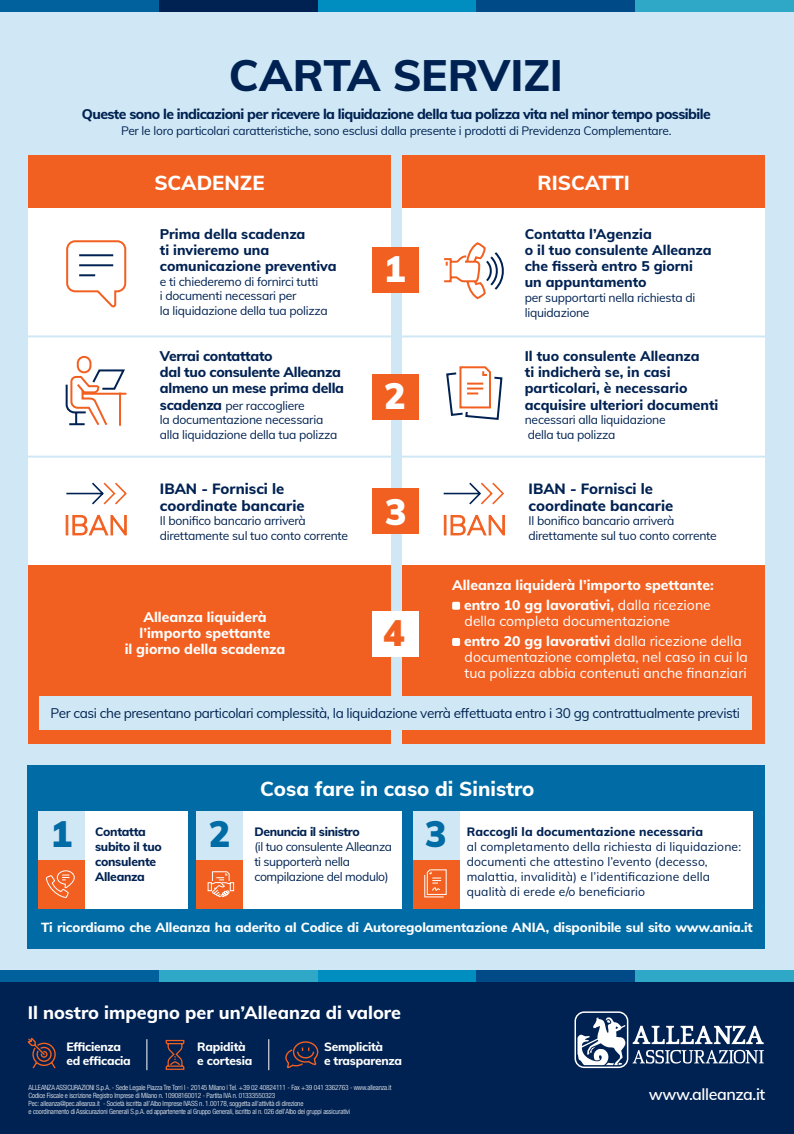
<style>
.page{position:relative;width:794px;height:1134px;background:#d0e8f5}
.page>*{position:absolute;margin:0;border:0;box-sizing:border-box;transform-origin:0 0}
.t1{font:800 44px "Muli";letter-spacing:-.01em;color:#002252}
.t2{font:900 36px "Muli";color:#fff}
.t3{font:900 36px "Muli";color:#006ba4}
.t4{font:900 36px "Muli";color:#f26021}
.t5{font:800 20.24px "Muli";color:#fff}
.t6{font:800 18px "Muli";color:#fff}
.t7{font:600 16px "Muli";letter-spacing:-.025em;color:#fff}
.t8{font:800 14.84px/16.2px "Muli";color:#002252}
.t9{font:800 14px/16.2px "Muli";color:#002252}
.t10{font:14px/16.2px "Muli";color:#fff}
.t11{font:800 14px "Muli";color:#fff}
.t12{font:800 14px "Muli";letter-spacing:-.04em;color:#002252}
.t13{font:800 14px/16.2px "Muli";letter-spacing:-.02em;color:#002252}
.t14{font:13.6px "Muli";letter-spacing:-.03em;color:#002252}
.t15{font:800 13.2px "Muli";letter-spacing:-.01em;color:#fff}
.t16{font:12.16px/14.6px "Muli";letter-spacing:-.02em;color:#002252}
.t17{font:12.16px/14.8px "Muli";letter-spacing:.01em;color:#002252}
.t18{font:800 12.16px/14.8px "Muli";letter-spacing:-.02em;color:#002252}
.t19{font:800 12.16px "Muli";letter-spacing:.01em;color:#002252}
.t20{font:12px "Muli";letter-spacing:-.02em;color:#002252}
.t21{font:800 12px "Muli";letter-spacing:-.02em;color:#fff}
.t22{font:300 condensed 7.2px "Helvetica Neue LT Pro";letter-spacing:-.02em;color:#fff}
.s1{font-weight:800;font-size:14px}
.s2{font-weight:400}
.s3{font-weight:800}
</style>
<div class="page">
<div style="left:0;top:982px;width:794px;height:152px;background:#002252"></div>
<div style="left:28px;top:156px;width:362px;height:587px;background:#fff"></div>
<div style="left:402px;top:156px;width:363px;height:587px;background:#fff"></div>
<div style="left:28px;top:565px;width:362px;height:178px;background:#f26021"></div>
<div style="left:28px;top:156px;width:362px;height:52px;background:#f26021"></div>
<div style="left:402px;top:565px;width:363px;height:178px;background:#f26021"></div>
<div style="left:402px;top:156px;width:363px;height:52px;background:#f26021"></div>
<div style="left:452px;top:602px;width:8px;height:8px;background:#fff;border-radius:2px"></div>
<div style="left:452px;top:638px;width:8px;height:8px;background:#fff;border-radius:2px"></div>
<div style="left:372px;top:611px;width:46px;height:45px;background:#fff"></div>
<div style="left:372px;top:247px;width:46px;height:45px;background:#f26021"></div>
<div style="left:372px;top:489px;width:46px;height:45px;background:#f26021"></div>
<div style="left:372px;top:375px;width:46px;height:45px;background:#f26021"></div>
<div style="left:39px;top:696px;width:712px;height:34px;background:#d0e8f5"></div>
<svg style="left:66px;top:482px;width:61px;height:23px"></svg>
<svg style="left:443px;top:482px;width:61px;height:23px"></svg>
<svg style="left:66px;top:515px;width:61px;height:20px"></svg>
<svg style="left:444px;top:515px;width:61px;height:20px"></svg>
<div style="left:28px;top:765px;width:737px;height:183px;background:#006ba4"></div>
<div style="left:63px;top:811px;width:125px;height:98px;background:#fff"></div>
<div style="left:224px;top:811px;width:178px;height:98px;background:#fff"></div>
<div style="left:436px;top:811px;width:317px;height:98px;background:#fff"></div>
<div style="left:38px;top:811px;width:47px;height:49px;background:#d0e8f5"></div>
<div style="left:38px;top:860px;width:47px;height:49px;background:#f26021"></div>
<svg style="left:46px;top:870px;width:29px;height:28px"></svg>
<div style="left:196px;top:811px;width:47px;height:49px;background:#d0e8f5"></div>
<div style="left:196px;top:860px;width:47px;height:49px;background:#f26021"></div>
<div style="left:413px;top:811px;width:46px;height:49px;background:#d0e8f5"></div>
<div style="left:413px;top:860px;width:46px;height:49px;background:#f26021"></div>
<svg style="left:207px;top:871px;width:27px;height:27px"></svg>
<svg style="left:424px;top:869px;width:23px;height:29px"></svg>
<div style="left:476px;top:0;width:159px;height:11px;background:#004a87"></div>
<div style="left:317px;top:0;width:159px;height:11px;background:#008ec1"></div>
<div style="left:635px;top:0;width:159px;height:11px;background:#2fa8c7"></div>
<div style="left:159px;top:0;width:158px;height:11px;background:#002252"></div>
<div style="left:0;top:0;width:159px;height:11px;background:#00619c"></div>
<div style="left:476px;top:970px;width:159px;height:12px;background:#004a87"></div>
<div style="left:317px;top:970px;width:159px;height:12px;background:#008ec1"></div>
<div style="left:635px;top:970px;width:159px;height:12px;background:#2fa8c7"></div>
<div style="left:159px;top:970px;width:158px;height:12px;background:#2fa8c7"></div>
<div style="left:0;top:970px;width:159px;height:12px;background:#00619c"></div>
<hr style="left:147px;top:1039px;width:1px;height:31px;background:#fff">
<hr style="left:268px;top:1039px;width:1px;height:31px;background:#fff">
<svg style="left:27px;top:1038px;width:29px;height:31px"></svg>
<svg style="left:165px;top:1039px;width:20px;height:31px"></svg>
<svg style="left:285px;top:1041px;width:34px;height:28px"></svg>
<svg style="left:574px;top:1011px;width:190px;height:57px"></svg>
<hr style="left:0;top:335px;width:794px;height:2px;background:#d0e8f5">
<hr style="left:0;top:456px;width:794px;height:2px;background:#d0e8f5">
<svg style="left:65px;top:355px;width:62px;height:71px"></svg>
<svg style="left:66px;top:240px;width:61px;height:68px"></svg>
<svg style="left:444px;top:242px;width:60px;height:58px"></svg>
<svg style="left:446px;top:366px;width:57px;height:54px"></svg>
<p class="t1" style="left:229px;top:43px;width:336px">CARTA SERVIZI</p>
<p class="t12" style="left:82px;top:103px;width:630px">Queste sono le indicazioni per ricevere la liquidazione della tua polizza vita nel minor tempo possibile</p>
<p class="t20" style="left:121px;top:121px;width:552px">Per le loro particolari caratteristiche, sono esclusi dalla presente i prodotti di Previdenza Complementare.</p>
<p class="t5" style="left:154px;top:168px;width:112px">SCADENZE</p>
<p class="t5" style="left:537px;top:168px;width:94px">RISCATTI</p>
<p class="t9" style="left:160px;top:225px;width:178px">Prima della scadenza<br>ti invieremo una comunicazione preventiva</p>
<p class="t16" style="left:160px;top:274px;width:160px">e ti chiederemo di fornirci tutti</p>
<p class="t16" style="left:160px;top:288px;width:138px">i documenti necessari per</p>
<p class="t16" style="left:160px;top:303px;width:169px">la liquidazione della tua polizza</p>
<p class="t13" style="left:160px;top:347px;width:114px">Verrai contattato</p>
<p class="t13" style="left:160px;top:363px;width:186px">dal tuo consulente Alleanza almeno un mese prima della</p>
<p class="t16" style="left:160px;top:397px;width:146px"><span class="s1">scadenza</span> per raccogliere</p>
<p class="t16" style="left:160px;top:412px;width:165px">la documentazione necessaria</p>
<p class="t16" style="left:160px;top:426px;width:179px">alla liquidazione della tua polizza</p>
<p class="t8" style="left:160px;top:480px;width:146px">IBAN - Fornisci le coordinate bancarie</p>
<p class="t16" style="left:160px;top:513px;width:190px">Il bonifico bancario arriverà direttamente sul tuo conto corrente</p>
<p class="t11" style="left:143px;top:607px;width:125px">Alleanza liquiderà</p>
<p class="t11" style="left:140px;top:623px;width:132px">l’importo spettante</p>
<p class="t11" style="left:125px;top:639px;width:162px">il giorno della scadenza</p>
<p class="t2" style="left:384px;top:243px;width:23px">1</p>
<p class="t2" style="left:384px;top:370px;width:23px">2</p>
<p class="t2" style="left:385px;top:486px;width:23px">3</p>
<p class="t4" style="left:383px;top:607px;width:23px">4</p>
<p class="t9" style="left:525px;top:225px;width:129px">Contatta l’Agenzia</p>
<p class="t9" style="left:525px;top:241px;width:188px">o il tuo consulente Alleanza</p>
<p class="t9" style="left:525px;top:257px;width:170px">che fisserà entro 5 giorni</p>
<p class="t9" style="left:525px;top:274px;width:123px">un appuntamento</p>
<p class="t16" style="left:525px;top:290px;width:172px">per supportarti nella richiesta di liquidazione</p>
<p class="t9" style="left:525px;top:347px;width:195px">Il tuo consulente Alleanza<br>ti indicherà se, in casi particolari, è necessario acquisire ulteriori documenti</p>
<p class="t16" style="left:525px;top:412px;width:142px">necessari alla liquidazione</p>
<p class="t16" style="left:528px;top:426px;width:89px">della tua polizza</p>
<p class="t8" style="left:528px;top:480px;width:146px">IBAN - Fornisci le coordinate bancarie</p>
<p class="t16" style="left:528px;top:513px;width:190px">Il bonifico bancario arriverà direttamente sul tuo conto corrente</p>
<p class="t11" style="left:452px;top:574px;width:263px">Alleanza liquiderà l’importo spettante:</p>
<p class="t11" style="left:464px;top:594px;width:248px">entro 10 gg lavorativi, <span class="s2">dalla ricezione</span></p>
<p class="t10" style="left:464px;top:612px;width:207px">della completa documentazione</p>
<p class="t10" style="left:464px;top:632px;width:285px"><span class="s3">entro 20 gg lavorativi</span> dalla ricezione della documentazione completa, nel caso in cui la tua polizza abbia contenuti anche finanziari</p>
<p class="t14" style="left:51px;top:703px;width:691px">Per casi che presentano particolari complessità, la liquidazione verrà effettuata entro i 30 gg contrattualmente previsti</p>
<p class="t5" style="left:260px;top:773px;width:276px">Cosa fare in caso di Sinistro</p>
<p class="t3" style="left:50px;top:808px;width:23px">1</p>
<p class="t3" style="left:209px;top:808px;width:23px">2</p>
<p class="t3" style="left:425px;top:808px;width:23px">3</p>
<p class="t18" style="left:95px;top:824px;width:68px">Contatta subito il tuo consulente<br>Alleanza</p>
<p class="t18" style="left:254px;top:824px;width:107px">Denuncia il sinistro</p>
<p class="t16" style="left:254px;top:839px;width:139px;line-height:14.8px">(il tuo consulente Alleanza ti supporterà nella compilazione del modulo)</p>
<p class="t19" style="left:467px;top:823px;width:238px">Raccogli la documentazione necessaria</p>
<p class="t17" style="left:467px;top:839px;width:276px">al completamento della richiesta di liquidazione: documenti che attestino l’evento (decesso, malattia, invalidità) e l’identificazione della qualità di erede e/o beneficiario</p>
<p class="t15" style="left:41px;top:918px;width:713px">Ti ricordiamo che Alleanza ha aderito al Codice di Autoregolamentazione ANIA, disponibile sul sito www.ania.it</p>
<p class="t6" style="left:28px;top:999px;width:375px">Il nostro impegno per un’Alleanza di valore</p>
<p class="t21" style="left:324px;top:1038px;width:61px">Semplicità</p>
<p class="t21" style="left:324px;top:1052px;width:79px">e trasparenza</p>
<p class="t21" style="left:197px;top:1038px;width:50px">Rapidità</p>
<p class="t21" style="left:197px;top:1052px;width:56px">e cortesia</p>
<p class="t21" style="left:66px;top:1038px;width:56px">Efficienza</p>
<p class="t21" style="left:66px;top:1052px;width:66px">ed efficacia</p>
<p class="t22" style="left:29px;top:1083px;width:364px">ALLEANZA ASSICURAZIONI S.p.A. - Sede Legale Piazza Tre Torri I - 20145 Milano | Tel. +39 02 40824111 - Fax +39 041 3362763 - www.alleanza.it</p>
<p class="t22" style="left:29px;top:1091px;width:248px">Codice Fiscale e iscrizione Registro Imprese di Milano n. 10908160012 - Partita IVA n. 01333550323</p>
<p class="t22" style="left:29px;top:1099px;width:276px">Pec: alleanza@pec.alleanza.it - Società iscritta all’Albo Imprese IVASS n. 1.00178, soggetta all’attività di direzione</p>
<p class="t22" style="left:29px;top:1107px;width:323px">e coordinamento di Assicurazioni Generali S.p.A. ed appartenente al Gruppo Generali, iscritto al n. 026 dell’Albo dei gruppi assicurativi</p>
<p class="t7" style="left:649px;top:1083px;width:118px">www.alleanza.it</p>
</div>
